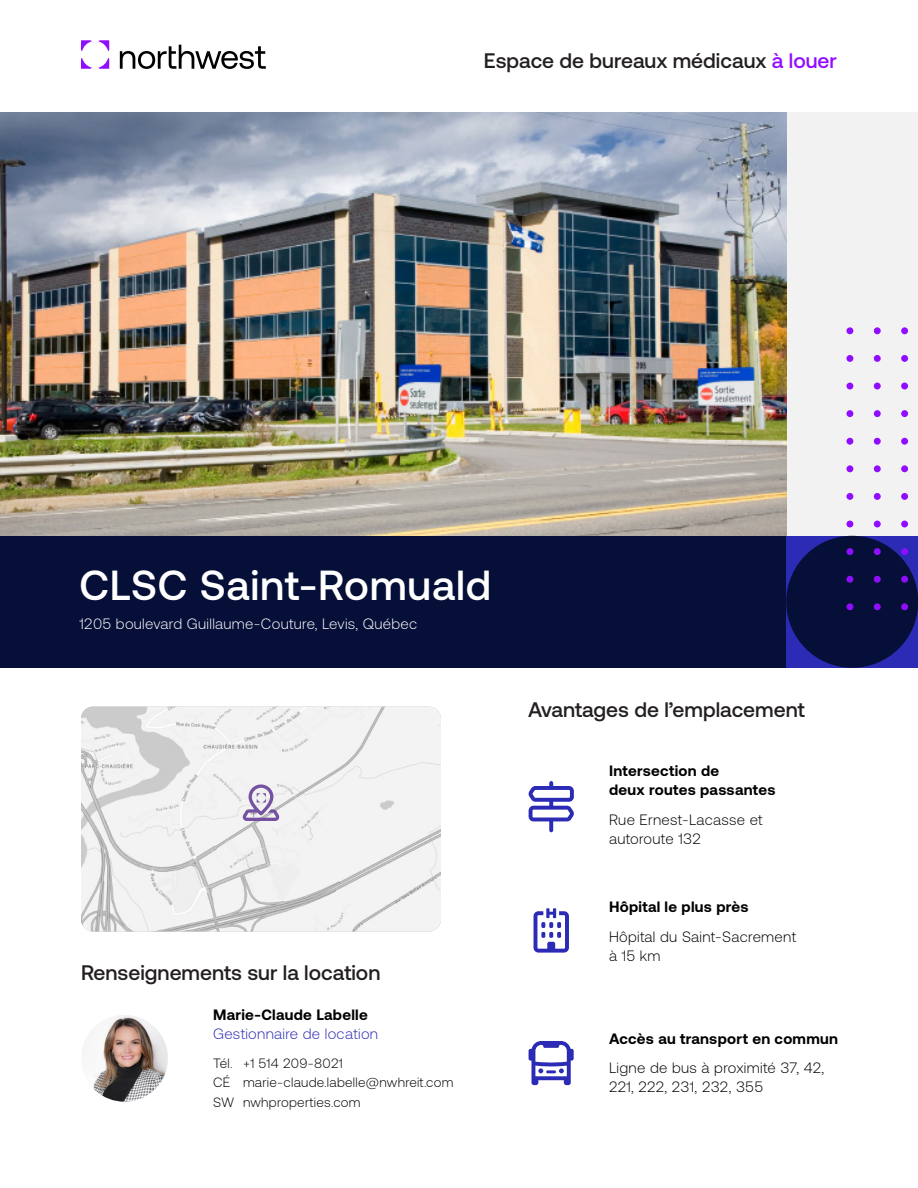
<style>
.page{position:relative;width:918px;height:1188px;background:#fff}
.page>*{position:absolute;margin:0;border:0;box-sizing:border-box;transform-origin:0 0}
.Body{font:500 42px "Aeonik";letter-spacing:.02em;color:#fff}
.H2_-_Left{font:500 21px "Aeonik";color:#231f20}
.Body-2{font:300 15px/19.5px "Aeonik";letter-spacing:.02em;color:#000}
.H3_-_Spacing_After{font:700 15px/19.5px "Aeonik";letter-spacing:.02em;color:#000}
.Body-3{font:300 15px "Aeonik";letter-spacing:.02em;color:#fff}
.t1{font:300 15px "Aeonik";letter-spacing:.02em;color:#2b2bb5}
.Body_-_Small_-_contact{font:300 13.5px "Aeonik";letter-spacing:.02em;color:#000}
.s1{color:#910dff}
</style>
<div class="page">
<svg style="left:81px;top:40px;width:11px;height:11px"></svg>
<svg style="left:98px;top:40px;width:11px;height:11px"></svg>
<svg style="left:98px;top:58px;width:11px;height:11px"></svg>
<svg style="left:81px;top:58px;width:11px;height:11px"></svg>
<svg style="left:120px;top:45px;width:146px;height:24px"></svg>
<div style="left:0;top:536px;width:786px;height:132px;background:#050f38"></div>
<div style="left:786px;top:536px;width:132px;height:132px;background:#2b2bb5"></div>
<div style="left:786px;top:112px;width:132px;height:424px;background:#f2f2f2"></div>
<div style="left:786px;top:536px;width:132px;height:132px;background:#050f38;border-radius:50%"></div>
<div style="left:901px;top:327px;width:7px;height:7px;background:#910dff;border-radius:50%"></div>
<div style="left:874px;top:327px;width:7px;height:7px;background:#910dff;border-radius:50%"></div>
<div style="left:846px;top:327px;width:7px;height:7px;background:#910dff;border-radius:50%"></div>
<div style="left:901px;top:355px;width:7px;height:7px;background:#910dff;border-radius:50%"></div>
<div style="left:874px;top:355px;width:7px;height:7px;background:#910dff;border-radius:50%"></div>
<div style="left:846px;top:355px;width:7px;height:7px;background:#910dff;border-radius:50%"></div>
<div style="left:901px;top:383px;width:7px;height:6px;background:#910dff;border-radius:50%"></div>
<div style="left:874px;top:383px;width:7px;height:6px;background:#910dff;border-radius:50%"></div>
<div style="left:846px;top:383px;width:7px;height:6px;background:#910dff;border-radius:50%"></div>
<div style="left:901px;top:410px;width:7px;height:7px;background:#910dff;border-radius:50%"></div>
<div style="left:874px;top:410px;width:7px;height:7px;background:#910dff;border-radius:50%"></div>
<div style="left:846px;top:410px;width:7px;height:7px;background:#910dff;border-radius:50%"></div>
<div style="left:901px;top:438px;width:7px;height:7px;background:#910dff;border-radius:50%"></div>
<div style="left:874px;top:438px;width:7px;height:7px;background:#910dff;border-radius:50%"></div>
<div style="left:846px;top:438px;width:7px;height:7px;background:#910dff;border-radius:50%"></div>
<div style="left:901px;top:465px;width:7px;height:7px;background:#910dff;border-radius:50%"></div>
<div style="left:874px;top:465px;width:7px;height:7px;background:#910dff;border-radius:50%"></div>
<div style="left:846px;top:465px;width:7px;height:7px;background:#910dff;border-radius:50%"></div>
<div style="left:901px;top:493px;width:7px;height:7px;background:#910dff;border-radius:50%"></div>
<div style="left:874px;top:493px;width:7px;height:7px;background:#910dff;border-radius:50%"></div>
<div style="left:846px;top:493px;width:7px;height:7px;background:#910dff;border-radius:50%"></div>
<div style="left:901px;top:521px;width:7px;height:6px;background:#910dff;border-radius:50%"></div>
<div style="left:874px;top:521px;width:7px;height:6px;background:#910dff;border-radius:50%"></div>
<div style="left:846px;top:521px;width:7px;height:6px;background:#910dff;border-radius:50%"></div>
<div style="left:901px;top:548px;width:7px;height:7px;background:#910dff;border-radius:50%"></div>
<div style="left:874px;top:548px;width:7px;height:7px;background:#910dff;border-radius:50%"></div>
<div style="left:846px;top:548px;width:7px;height:7px;background:#910dff;border-radius:50%"></div>
<div style="left:901px;top:576px;width:7px;height:7px;background:#910dff;border-radius:50%"></div>
<div style="left:874px;top:576px;width:7px;height:7px;background:#910dff;border-radius:50%"></div>
<div style="left:846px;top:576px;width:7px;height:7px;background:#910dff;border-radius:50%"></div>
<div style="left:901px;top:603px;width:7px;height:7px;background:#910dff;border-radius:50%"></div>
<div style="left:874px;top:603px;width:7px;height:7px;background:#910dff;border-radius:50%"></div>
<div style="left:846px;top:603px;width:7px;height:7px;background:#910dff;border-radius:50%"></div>
<img style="left:0;top:112px;width:786px;height:424px">
<img style="left:81px;top:707px;width:360px;height:225px">
<svg style="left:243px;top:784px;width:36px;height:37px"></svg>
<svg style="left:529px;top:1041px;width:45px;height:44px"></svg>
<svg style="left:534px;top:908px;width:35px;height:45px"></svg>
<svg style="left:528px;top:781px;width:46px;height:51px"></svg>
<img style="left:93px;top:1015px;width:75px;height:87px">
<p class="H2_-_Left" style="left:484px;top:49px;width:355px">Espace de bureaux médicaux <span class="s1">à louer</span></p>
<p class="Body" style="left:80px;top:561px;width:413px">CLSC Saint-Romuald</p>
<p class="Body-3" style="left:80px;top:615px;width:339px">1205 boulevard Guillaume-Couture, Levis, Québec</p>
<p class="H2_-_Left" style="left:81px;top:961px;width:301px">Renseignements sur la location</p>
<h4 class="H3_-_Spacing_After" style="left:213px;top:1004px;width:156px">Marie-Claude Labelle</h4>
<h4 class="t1" style="left:213px;top:1026px;width:167px">Gestionnaire de location</h4>
<p class="Body_-_Small_-_contact" style="left:243px;top:1056px;width:101px">+1 514 209-8021</p>
<p class="Body_-_Small_-_contact" style="left:243px;top:1075px;width:212px">marie-claude.labelle@nwhreit.com</p>
<p class="Body_-_Small_-_contact" style="left:243px;top:1095px;width:119px">nwhproperties.com</p>
<p class="Body_-_Small_-_contact" style="left:213px;top:1056px;width:21px">Tél.</p>
<p class="Body_-_Small_-_contact" style="left:213px;top:1075px;width:19px">CÉ</p>
<p class="Body_-_Small_-_contact" style="left:213px;top:1095px;width:23px">SW</p>
<p class="H2_-_Left" style="left:528px;top:698px;width:278px">Avantages de l’emplacement</p>
<p class="H3_-_Spacing_After" style="left:609px;top:761px;width:168px">Intersection de<br>deux routes passantes</p>
<p class="Body-2" style="left:609px;top:810px;width:155px">Rue Ernest-Lacasse et</p>
<p class="Body-2" style="left:609px;top:829px;width:93px">autoroute 132</p>
<p class="H3_-_Spacing_After" style="left:609px;top:897px;width:141px">Hôpital le plus près</p>
<p class="Body-2" style="left:609px;top:927px;width:189px">Hôpital du Saint-Sacrement à 15 km</p>
<p class="H3_-_Spacing_After" style="left:609px;top:1028px;width:230px">Accès au transport en commun</p>
<p class="Body-2" style="left:609px;top:1058px;width:217px">Ligne de bus à proximité 37, 42,<br>221, 222, 231, 232, 355</p>
</div>
